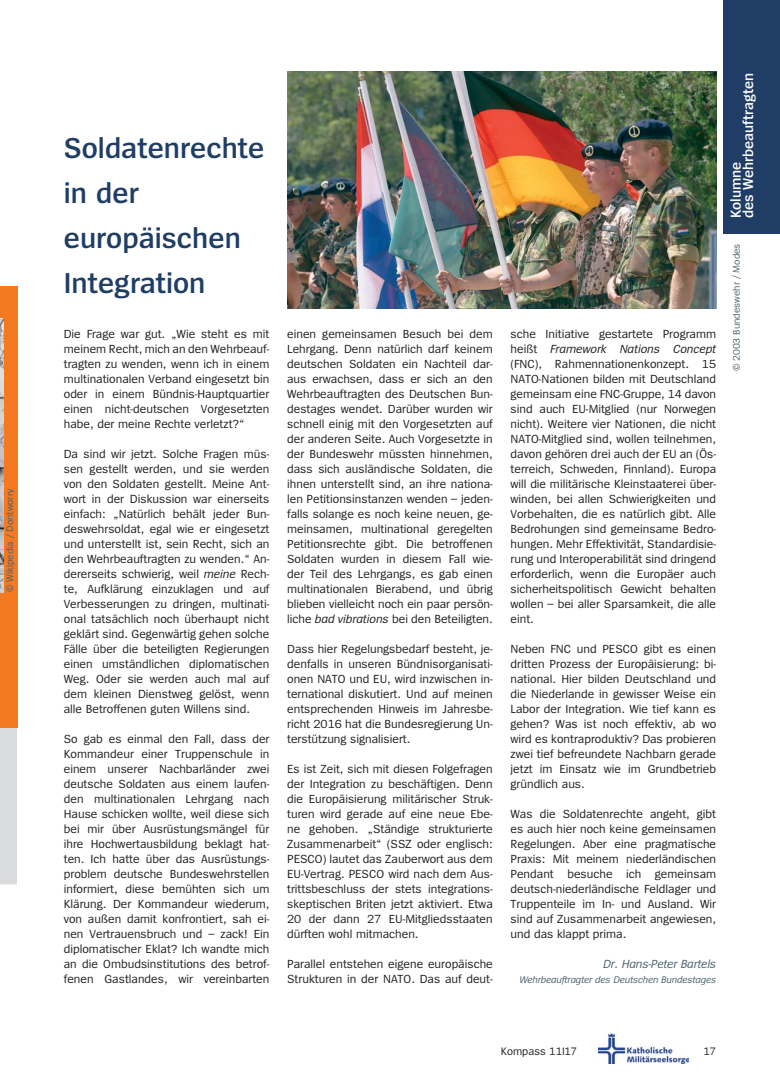
<style>
.page{position:relative;width:780px;height:1088px;background:#fff}
.page>*{position:absolute;margin:0;border:0;box-sizing:border-box;transform-origin:0 0}
.t1{font:600 30px/45px "Spiegel";color:#1f3d65}
.t2{font:600 15px/12.5px "Spiegel";color:#fff}
.t3{font:12.25px/15px "Spiegel";color:#231f20;text-align:justify}
.t4{font:italic 12.25px "Spiegel";letter-spacing:-.01em;color:#4d636e}
.t5{font:11.25px "Spiegel";color:#231f20}
.t6{font:10px "Spiegel";color:#4d636e}
.t7{font:italic 10px "Spiegel";letter-spacing:-.01em;color:#4d636e}
.s1{font-style:italic}
</style>
<div class="page">
<img style="left:598px;top:1033px;width:90px;height:30px">
<div style="left:723px;top:0;width:57px;height:233px;background:#1f3d65"></div>
<div style="left:0;top:286px;width:18px;height:442px;background:#f47920"></div>
<img style="left:0;top:318px;width:4px;height:274px">
<img style="left:287px;top:71px;width:429px;height:237px">
<p class="t6" style="left:6px;top:592px;width:105px;rotate:-90deg">© Wikipedia / Dontworry</p>
<h1 class="t1" style="left:64px;top:129px;width:202px">Soldatenrechte in der europäischen<br>Integration</h1>
<p class="t3" style="left:64px;top:328px;width:207px">Die Frage war gut. „Wie steht es mit meinem Recht, mich an den Wehrbeauf&shy;tragten zu wenden, wenn ich in einem multinationalen Verband eingesetzt bin oder in einem Bündnis-Hauptquartier einen nicht-deutschen Vorgesetzten habe, der meine Rechte verletzt?“</p>
<p class="t3" style="left:64px;top:448px;width:207px">Da sind wir jetzt. Solche Fragen müs&shy;sen gestellt werden, und sie werden von den Soldaten gestellt. Meine Ant&shy;wort in der Diskussion war einerseits einfach: „Natürlich behält jeder Bun&shy;deswehrsoldat, egal wie er eingesetzt und unterstellt ist, sein Recht, sich an den Wehrbeauftragten zu wenden.“ An&shy;dererseits schwierig, weil <span class="s1">meine</span> Rech&shy;te, Aufklärung einzuklagen und auf Verbesserungen zu dringen, multinati&shy;onal tatsächlich noch überhaupt nicht geklärt sind. Gegenwärtig gehen solche Fälle über die beteiligten Regierungen einen umständlichen diplomatischen Weg. Oder sie werden auch mal auf dem kleinen Dienstweg gelöst, wenn alle Betroffenen guten Willens sind.</p>
<p class="t3" style="left:64px;top:733px;width:207px">So gab es einmal den Fall, dass der Kommandeur einer Truppenschule in einem unserer Nachbarländer zwei deutsche Soldaten aus einem laufen&shy;den multinationalen Lehrgang nach Hause schicken wollte, weil diese sich bei mir über Ausrüstungsmängel für ihre Hochwertausbildung beklagt hat&shy;ten. Ich hatte über das Ausrüstungs&shy;problem deutsche Bundeswehrstellen informiert, diese bemühten sich um Klärung. Der Kommandeur wiederum, von außen damit konfrontiert, sah ei&shy;nen Vertrauensbruch und – zack! Ein diplomatischer Eklat? Ich wandte mich an die Ombudsinstitutions des betrof&shy;fenen Gastlandes, wir vereinbarten</p>
<p class="t3" style="left:287px;top:327px;width:207px">einen gemeinsamen Besuch bei dem Lehrgang. Denn natürlich darf keinem deutschen Soldaten ein Nachteil dar&shy;aus erwachsen, dass er sich an den Wehrbeauftragten des Deutschen Bun&shy;destages wendet. Darüber wurden wir schnell einig mit den Vorgesetzten auf der anderen Seite. Auch Vorgesetzte in der Bundeswehr müssten hinnehmen, dass sich ausländische Soldaten, die ihnen unterstellt sind, an ihre nationa&shy;len Petitionsinstanzen wenden – jeden&shy;falls solange es noch keine neuen, ge&shy;meinsamen, multinational geregelten Petitionsrechte gibt. Die betroffenen Soldaten wurden in diesem Fall wie&shy;der Teil des Lehrgangs, es gab einen multinationalen Bierabend, und übrig blieben vielleicht noch ein paar persön&shy;liche <span class="s1">bad vibrations</span> bei den Beteiligten.</p>
<p class="t3" style="left:287px;top:642px;width:207px">Dass hier Regelungsbedarf besteht, je&shy;denfalls in unseren Bündnisorganisati&shy;onen NATO und EU, wird inzwischen in&shy;ternational diskutiert. Und auf meinen entsprechenden Hinweis im Jahresbe&shy;richt 2016 hat die Bundesregierung Un&shy;terstützung signalisiert.</p>
<p class="t3" style="left:287px;top:762px;width:207px">Es ist Zeit, sich mit diesen Folgefragen der Integration zu beschäftigen. Denn die Europäisierung militärischer Struk&shy;turen wird gerade auf eine neue Ebe&shy;ne gehoben. „Ständige strukturierte Zusammenarbeit“ (SSZ oder englisch:<br>PESCO) lautet das Zauberwort aus dem EU-Vertrag. PESCO wird nach dem Aus&shy;trittsbeschluss der stets integrations&shy;skeptischen Briten jetzt aktiviert. Etwa 20 der dann 27 EU-Mitgliedsstaaten dürften wohl mitmachen.</p>
<p class="t3" style="left:287px;top:957px;width:207px">Parallel entstehen eigene europäische<br>Strukturen in der NATO. Das auf deut-</p>
<p class="t3" style="left:510px;top:327px;width:207px">sche Initiative gestartete Programm heißt <span class="s1">Framework Nations Concept </span>(FNC), Rahmennationenkonzept. 15<br>NATO-Nationen bilden mit Deutschland gemeinsam eine FNC-Gruppe, 14 davon sind auch EU-Mitglied (nur Norwegen nicht). Weitere vier Nationen, die nicht NATO-Mitglied sind, wollen teilnehmen, davon gehören drei auch der EU an (Ös&shy;terreich, Schweden, Finnland). Europa will die militärische Kleinstaaterei über&shy;winden, bei allen Schwierigkeiten und Vorbehalten, die es natürlich gibt. Alle Bedrohungen sind gemeinsame Bedro&shy;hungen. Mehr Effektivität, Standardisie&shy;rung und Interoperabilität sind dringend erforderlich, wenn die Europäer auch sicherheitspolitisch Gewicht behalten wollen – bei aller Sparsamkeit, die alle eint.</p>
<p class="t3" style="left:510px;top:642px;width:207px">Neben FNC und PESCO gibt es einen dritten Prozess der Europäisierung: bi&shy;national. Hier bilden Deutschland und die Niederlande in gewisser Weise ein Labor der Integration. Wie tief kann es gehen? Was ist noch effektiv, ab wo wird es kontraproduktiv? Das probieren zwei tief befreundete Nachbarn gerade jetzt im Einsatz wie im Grundbetrieb gründlich aus.</p>
<p class="t3" style="left:510px;top:807px;width:207px">Was die Soldatenrechte angeht, gibt es auch hier noch keine gemeinsamen Regelungen. Aber eine pragmatische Praxis: Mit meinem niederländischen Pendant besuche ich gemeinsam deutsch-niederländische Feldlager und Truppenteile im In- und Ausland. Wir sind auf Zusammenarbeit angewiesen, und das klappt prima.</p>
<p class="t4" style="left:603px;top:959px;width:114px">Dr. Hans-Peter Bartels</p>
<p class="t7" style="left:519px;top:976px;width:198px">Wehrbeauftragter des Deutschen Bundestages</p>
<p class="t2" style="left:731px;top:218px;width:147px;rotate:-90deg">Kolumne<br>des Wehrbeauftragten</p>
<p class="t6" style="left:732px;top:371px;width:130px;rotate:-90deg">© 2003 Bundeswehr / Modes</p>
<p class="t5" style="left:501px;top:1047px;width:78px">Kompass 11I17</p>
<p class="t5" style="left:703px;top:1047px;width:14px">17</p>
</div>
